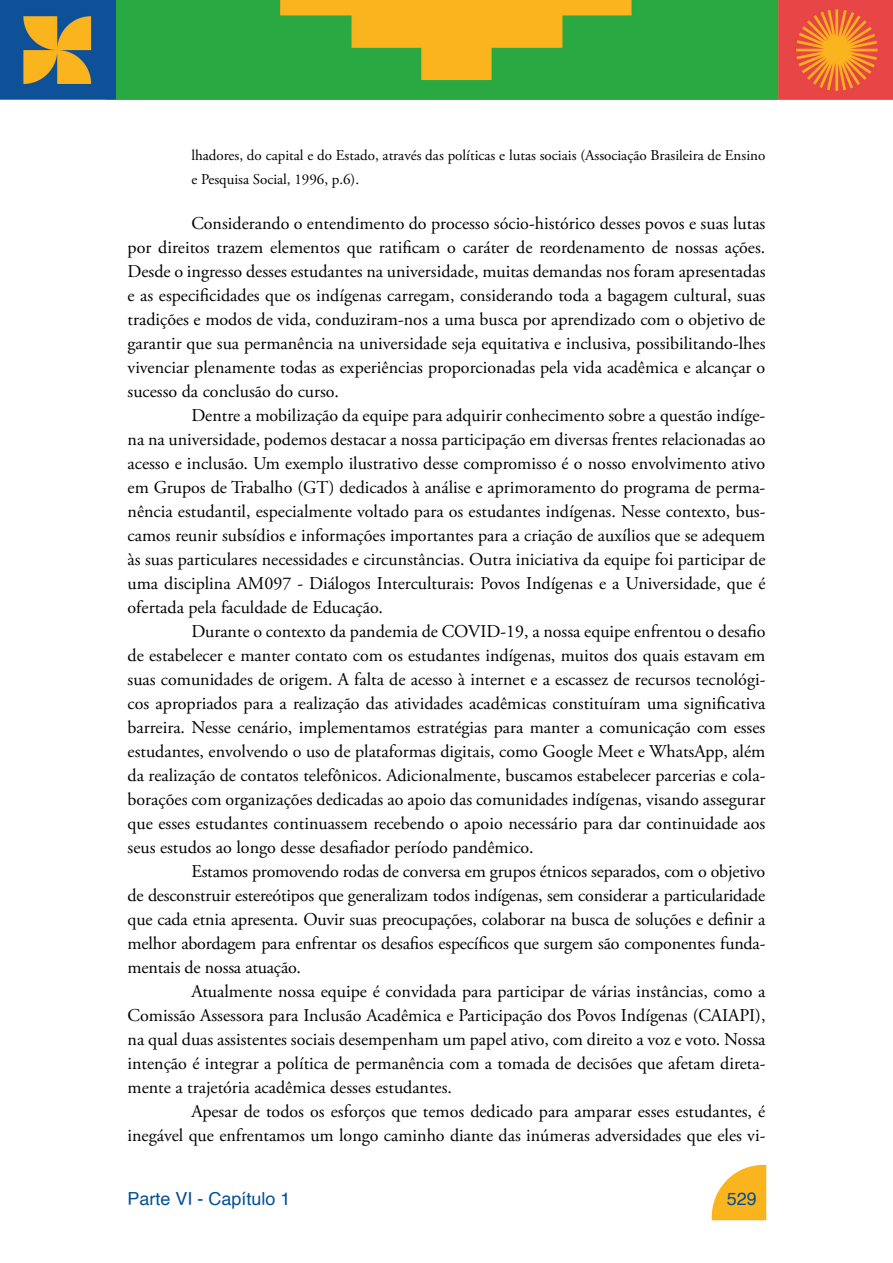
<style>
.page{position:relative;width:893px;height:1263px;background:#fff}
.page>*{position:absolute;margin:0;border:0;box-sizing:border-box;transform-origin:0 0}
.t1{font:18px/24px "Adobe Garamond Pro";color:#000;text-align:justify}
.t2{font:18px "Helvetica";color:#005095}
.t3{font:15px/24px "Adobe Garamond Pro";color:#000}
</style>
<div class="page">
<img style="left:711px;top:1164px;width:56px;height:57px">
<img style="left:0;top:0;width:893px;height:100px">
<p class="t3" style="left:191px;top:143px;width:575px">lhadores, do capital e do Estado, através das políticas e lutas sociais (Associação Brasileira de Ensino e Pesquisa Social, 1996, p.6).</p>
<p class="t1" style="left:128px;top:212px;width:639px;text-indent:64px">Considerando o entendimento do processo sócio-histórico desses povos e suas lutas por direitos trazem elementos que ratificam o caráter de reordenamento de nossas ações.<br>Desde o ingresso desses estudantes na universidade, muitas demandas nos foram apresentadas e as especificidades que os indígenas carregam, considerando toda a bagagem cultural, suas tradições e modos de vida, conduziram-nos a uma busca por aprendizado com o objetivo de garantir que sua permanência na universidade seja equitativa e inclusiva, possibilitando-lhes vivenciar plenamente todas as experiências proporcionadas pela vida acadêmica e alcançar o sucesso da conclusão do curso.</p>
<p class="t1" style="left:128px;top:404px;width:639px;text-indent:64px">Dentre a mobilização da equipe para adquirir conhecimento sobre a questão indíge&shy;na na universidade, podemos destacar a nossa participação em diversas frentes relacionadas ao acesso e inclusão. Um exemplo ilustrativo desse compromisso é o nosso envolvimento ativo em Grupos de Trabalho (GT) dedicados à análise e aprimoramento do programa de perma&shy;nência estudantil, especialmente voltado para os estudantes indígenas. Nesse contexto, bus&shy;camos reunir subsídios e informações importantes para a criação de auxílios que se adequem às suas particulares necessidades e circunstâncias. Outra iniciativa da equipe foi participar de uma disciplina AM097 - Diálogos Interculturais: Povos Indígenas e a Universidade, que é ofertada pela faculdade de Educação.</p>
<p class="t1" style="left:128px;top:620px;width:639px;text-indent:64px">Durante o contexto da pandemia de COVID-19, a nossa equipe enfrentou o desafio de estabelecer e manter contato com os estudantes indígenas, muitos dos quais estavam em suas comunidades de origem. A falta de acesso à internet e a escassez de recursos tecnológi&shy;cos apropriados para a realização das atividades acadêmicas constituíram uma significativa barreira. Nesse cenário, implementamos estratégias para manter a comunicação com esses estudantes, envolvendo o uso de plataformas digitais, como Google Meet e WhatsApp, além da realização de contatos telefônicos. Adicionalmente, buscamos estabelecer parcerias e cola&shy;borações com organizações dedicadas ao apoio das comunidades indígenas, visando assegurar que esses estudantes continuassem recebendo o apoio necessário para dar continuidade aos seus estudos ao longo desse desafiador período pandêmico.</p>
<p class="t1" style="left:128px;top:860px;width:639px;text-indent:64px">Estamos promovendo rodas de conversa em grupos étnicos separados, com o objetivo de desconstruir estereótipos que generalizam todos indígenas, sem considerar a particularidade que cada etnia apresenta. Ouvir suas preocupações, colaborar na busca de soluções e definir a melhor abordagem para enfrentar os desafios específicos que surgem são componentes funda&shy;mentais de nossa atuação.</p>
<p class="t1" style="left:128px;top:980px;width:639px;text-indent:64px">Atualmente nossa equipe é convidada para participar de várias instâncias, como a Comissão Assessora para Inclusão Acadêmica e Participação dos Povos Indígenas (CAIAPI), na qual duas assistentes sociais desempenham um papel ativo, com direito a voz e voto. Nossa intenção é integrar a política de permanência com a tomada de decisões que afetam direta&shy;mente a trajetória acadêmica desses estudantes.</p>
<p class="t1" style="left:128px;top:1100px;width:639px;text-align:right">Apesar de todos os esforços que temos dedicado para amparar esses estudantes, é<br>inegável que enfrentamos um longo caminho diante das inúmeras adversidades que eles vi-</p>
<p class="t2" style="left:128px;top:1184px;width:165px">Parte VI - Capítulo 1</p>
<p class="t2" style="left:727px;top:1184px;width:32px">529</p>
</div>
